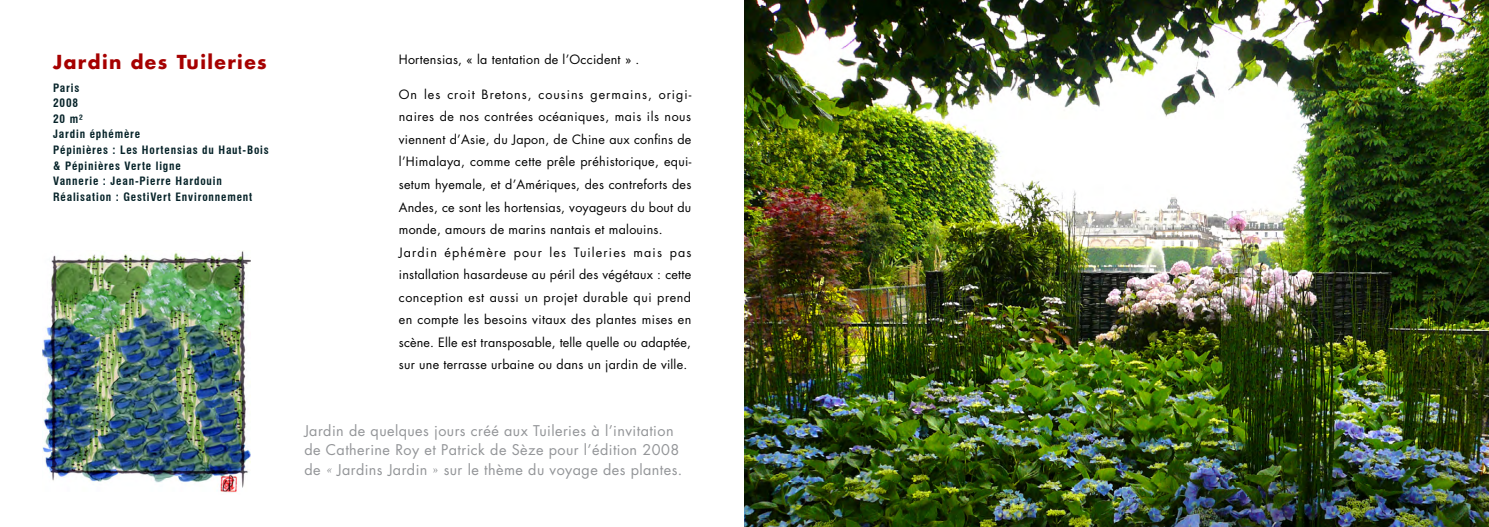
<style>
.page{position:relative;width:1489px;height:527px;background:#fff}
.page>*{position:absolute;margin:0;border:0;box-sizing:border-box;transform-origin:0 0}
.t1{font:700 18.75px "Futura Std";letter-spacing:.075em;color:#a60000}
.t2{font:14.38px/19.4px "Futura Std";letter-spacing:.03em;color:#939598}
.t3{font:12.5px/22.5px "Futura Std";letter-spacing:.02em;color:#000}
.t4{font:700 condensed 11.25px/15.6px "Swiss 721 BT";letter-spacing:.075em;color:#062329}
.s1{font-family:"Adobe Garamond Pro";font-style:italic}
.s2{font-family:"Adobe Garamond Pro"}
</style>
<div class="page">
<img style="left:43px;top:250px;width:207px;height:243px">
<img style="left:744px;top:0;width:744px;height:526px">
<h1 class="t1" style="left:53px;top:49px;width:215px">Jardin des Tuileries</h1>
<p class="t4" style="left:53px;top:79px;width:217px">Paris<br>2008<br>20 m²<br>Jardin éphémère<br>Pépinières : Les Hortensias du Haut-Bois &amp; Pépinières Verte ligne<br>Vannerie : Jean-Pierre Hardouin<br>Réalisation : GestiVert Environnement</p>
<p class="t3" style="left:399px;top:48px;width:242px">Hortensias, « la tentation de l’Occident » .</p>
<p class="t3" style="left:399px;top:83px;width:294px">On les croit Bretons, cousins germains, origi&shy;naires de nos contrées océaniques, mais ils nous viennent d’Asie, du Japon, de Chine aux confins de l’Himalaya, comme cette prêle préhistorique, equi&shy;setum hyemale, et d’Amériques, des contreforts des Andes, ce sont les hortensias, voyageurs du bout du monde, amours de marins nantais et malouins.<br>Jardin éphémère pour les Tuileries mais pas installation hasardeuse au péril des végétaux : cette conception est aussi un projet durable qui prend en compte les besoins vitaux des plantes mises en scène. Elle est transposable, telle quelle ou adaptée, sur une terrasse urbaine ou dans un jardin de ville.</p>
<p class="t2" style="left:304px;top:420px;width:379px">Jardin de quelques jours créé aux Tuileries à l’invitation de Catherine Roy et Patrick de Sèze pour l’édition 2008 de <span class="s1">«</span> Jardins Jardin <span class="s2">»</span> sur le thème du voyage des plantes.</p>
</div>
